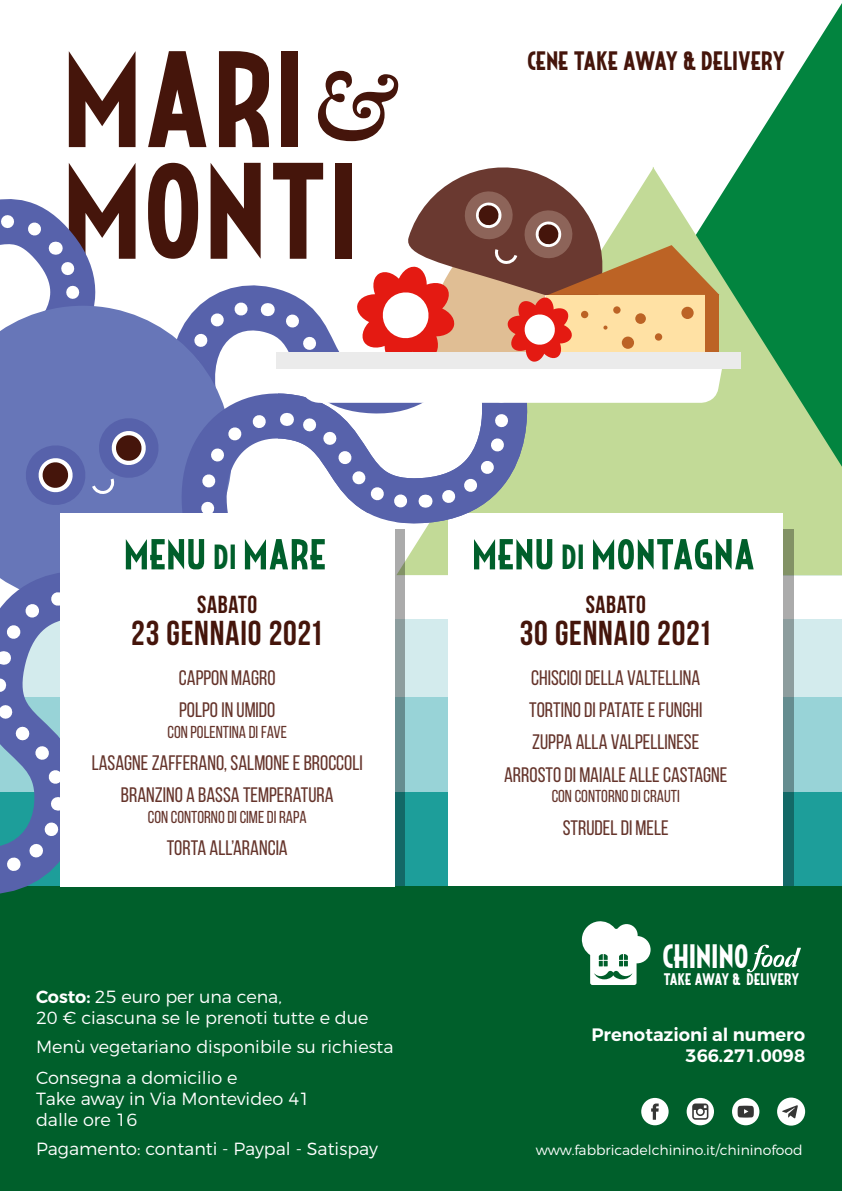
<style>
.page{position:relative;width:842px;height:1191px;background:#fff}
.page>*{position:absolute;margin:0;border:0;box-sizing:border-box;transform-origin:0 0}
.t1{font:170.8px "Crystal Deco";color:#45150b}
.t2{font:54px "Crystal Deco";letter-spacing:-.005em;color:#005f2b}
.t3{font:42.2px "Crystal Deco";letter-spacing:-.005em;color:#fff}
.t4{font:700 34.6px "Bebas Neue";letter-spacing:.02em;color:#45150b}
.t5{font:33.2px "Crystal Deco";letter-spacing:-.015em;color:#45150b}
.t6{font:700 24.7px "Bebas Neue";letter-spacing:.025em;color:#45150b}
.t7{font:21px/32.2px "Bebas Neue";color:#65342b;text-align:center}
.t8{font:20.9px "Crystal Deco";letter-spacing:-.015em;color:#fff}
.t9{font:600 18px/21.6px "Montserrat";color:#fff;text-align:right}
.t10{font:300 17.6px/21.1px "Montserrat";color:#fff}
.t11{font:17.3px "Bebas Neue";color:#65342b}
.t12{font:300 14px "Montserrat";color:#fff}
.s1{font-family:"Amperzand";font-size:96.8px}
.s2{font-size:43.5px}
.s3{font-weight:600}
</style>
<div class="page">
<svg style="left:738px;top:3px;width:104px;height:164px"></svg>
<svg style="left:725px;top:167px;width:117px;height:408px;background:#57aa66"></svg>
<div style="left:0;top:619px;width:842px;height:78px;background:#d3ebed"></div>
<div style="left:0;top:697px;width:842px;height:95px;background:#98d3d7"></div>
<div style="left:0;top:792px;width:842px;height:94px;background:#1d9e9a"></div>
<svg style="left:783px;top:529px;width:10px;height:357px;background:#648b85"></svg>
<svg style="left:394px;top:620px;width:11px;height:266px;background:#639090"></svg>
<div style="left:448px;top:513px;width:335px;height:379px;background:#fff"></div>
<div style="left:0;top:886px;width:842px;height:305px;background:#005f2b"></div>
<div style="left:732px;top:1098px;width:27px;height:27px;background:#fff;border-radius:50%"></div>
<svg style="left:738px;top:1105px;width:16px;height:12px"></svg>
<div style="left:777px;top:1097px;width:28px;height:28px;background:#fff;border-radius:50%"></div>
<svg style="left:782px;top:1105px;width:16px;height:13px"></svg>
<div style="left:641px;top:1098px;width:28px;height:27px;background:#fff;border-radius:50%"></div>
<svg style="left:651px;top:1103px;width:8px;height:16px"></svg>
<svg style="left:687px;top:1098px;width:27px;height:27px"></svg>
<svg style="left:692px;top:1103px;width:16px;height:16px"></svg>
<svg style="left:581px;top:921px;width:70px;height:64px"></svg>
<svg style="left:747px;top:944px;width:54px;height:28px"></svg>
<svg style="left:0;top:199px;width:96px;height:107px"></svg>
<svg style="left:0;top:306px;width:184px;height:247px;background:#717fbc"></svg>
<svg style="left:174px;top:347px;width:274px;height:273px"></svg>
<svg style="left:0;top:553px;width:161px;height:341px"></svg>
<svg style="left:0;top:584px;width:60px;height:80px"></svg>
<svg style="left:0;top:671px;width:60px;height:213px"></svg>
<div style="left:60px;top:513px;width:334px;height:373px;background:#fff"></div>
<svg style="left:23px;top:415px;width:138px;height:92px;background:#6a71ab"></svg>
<div style="left:277px;top:352px;width:464px;height:17px;background:#ebebeb"></div>
<svg style="left:184px;top:167px;width:541px;height:400px"></svg>
<h1 class="t1" style="left:69px;top:1px;width:324px">MARI<span class="s1">&amp;</span></h1>
<h1 class="t1" style="left:69px;top:113px;width:297px">MONTI</h1>
<h3 class="t5" style="left:528px;top:41px;width:260px">CENETAKE AWAY &amp; DELIVERY</h3>
<h2 class="t2" style="left:126px;top:523px;width:204px">MENU<span class="s2">DI</span> MARE</h2>
<h2 class="t2" style="left:474px;top:523px;width:285px">MENU<span class="s2">DI</span> MONTAGNA</h2>
<p class="t6" style="left:197px;top:591px;width:62px">SABATO</p>
<h3 class="t4" style="left:131px;top:614px;width:194px">23 GENNAIO 2021</h3>
<p class="t7" style="left:179px;top:661px;width:98px;text-align:left">CAPPON MAGRO<br>POLPO IN UMIDO</p>
<p class="t11" style="left:167px;top:722px;width:121px">CON POLENTINA DI FAVE</p>
<p class="t7" style="left:92px;top:746px;width:273px">LASAGNE ZAFFERANO, SALMONE E BROCCOLI<br>BRANZINO A BASSA TEMPERATURA</p>
<p class="t11" style="left:148px;top:808px;width:160px">CON CONTORNO DI CIME DI RAPA</p>
<p class="t7" style="left:167px;top:832px;width:123px">TORTA ALL’ARANCIA</p>
<p class="t10" style="left:36px;top:986px;width:334px"><span class="s3">Costo:</span> 25 euro per una cena,<br>20 € ciascuna se le prenoti tutte e due</p>
<p class="t10" style="left:36px;top:1030px;width:359px;line-height:31.1px">Menù vegetariano disponibile su richiesta<br>Consegna a domicilio e</p>
<p class="t10" style="left:36px;top:1088px;width:276px">Take away in Via Montevideo 41 dalle ore 16</p>
<p class="t10" style="left:36px;top:1137px;width:343px">Pagamento: contanti - Paypal - Satispay</p>
<p class="t6" style="left:586px;top:591px;width:62px">SABATO</p>
<h3 class="t4" style="left:520px;top:614px;width:193px">30 GENNAIO 2021</h3>
<p class="t7" style="left:504px;top:661px;width:225px">CHISCIOI DELLA VALTELLINA<br>TORTINO DI PATATE E FUNGHI<br>ZUPPA ALLA VALPELLINESE<br>ARROSTO DI MAIALE ALLE CASTAGNE</p>
<p class="t11" style="left:552px;top:787px;width:130px">CON CONTORNO DI CRAUTI</p>
<p class="t7" style="left:563px;top:811px;width:107px">STRUDEL DI MELE</p>
<h3 class="t3" style="left:663px;top:931px;width:89px">CHININO</h3>
<p class="t8" style="left:664px;top:967px;width:138px">TAKE AWAY &amp; DELIVERY</p>
<p class="t9" style="left:591px;top:1023px;width:215px">Prenotazioni al numero<br>366.271.0098</p>
<p class="t12" style="left:536px;top:1141px;width:268px">www.fabbricadelchinino.it/chininofood</p>
</div>
